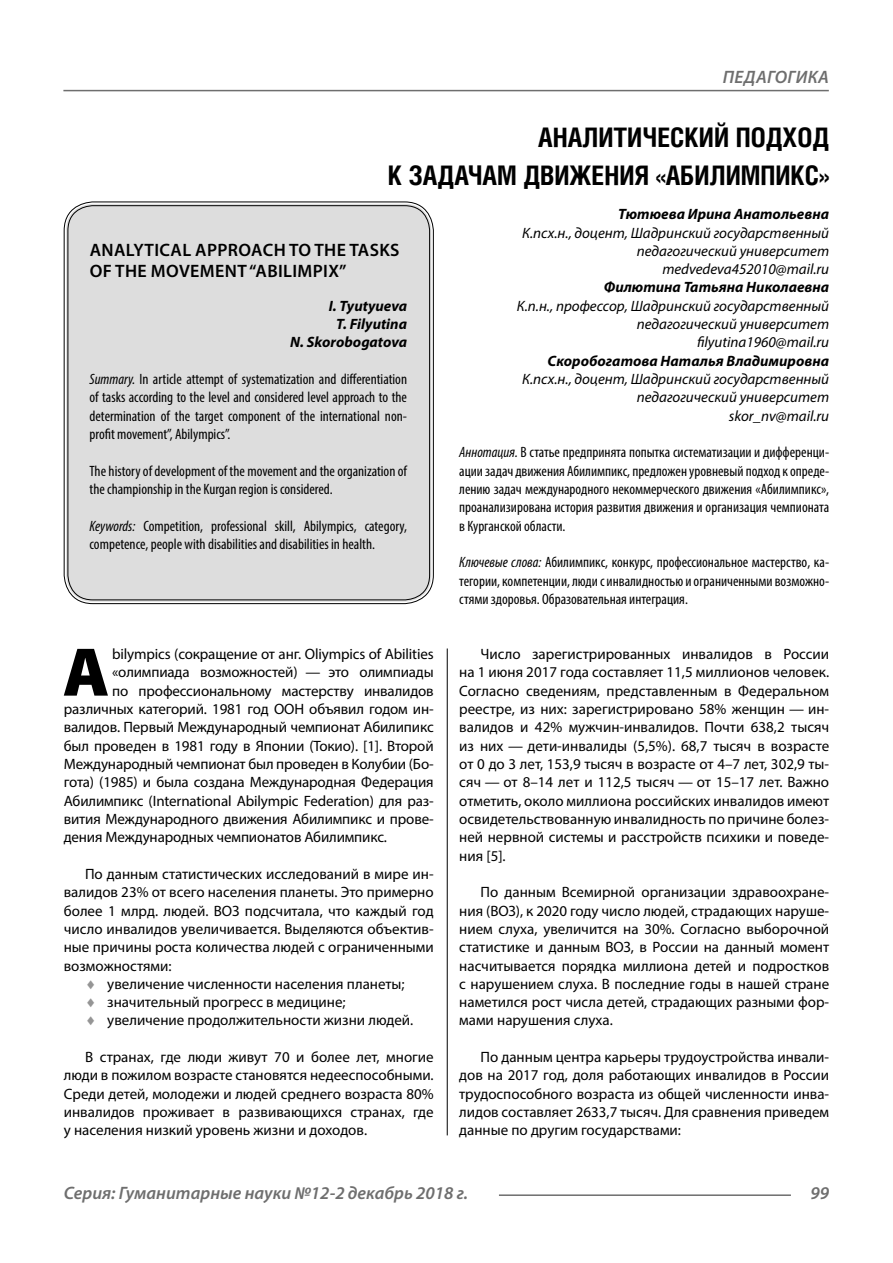
<style>
.page{position:relative;width:893px;height:1263px;background:#fff}
.page>*{position:absolute;margin:0;border:0;box-sizing:border-box;transform-origin:0 0}
.Bukvica{font:900 69.3px "Myriad Pro";color:#000}
.Header{font:700 27px/37.5px "Helios Cond";color:#000;text-align:right}
.t1{font:italic 600 18px "Myriad Pro";color:#6e6e6e}
.Header-eng{font:600 18px/21.6px "Myriad Pro";letter-spacing:.02em;color:#000}
.Normal{font:15px/18.3px "Myriad Pro";color:#000;text-align:justify}
.Bukvica-2{font:15px "Myriad Pro";letter-spacing:-.01em;color:#000}
.Annotation-rus{font:condensed 15px/18.3px "Myriad Pro";color:#000;text-align:justify}
.Annotation-eng{font:condensed 15px/18.3px "Myriad Pro";color:#000}
.Author-doc{font:italic 15px/18.3px "Myriad Pro";color:#000;text-align:right}
.Author{font:italic 700 15px "Myriad Pro";color:#000}
.Author-email{font:italic 15px "Myriad Pro";color:#000}
.Author-eng{font:italic 700 15px "Myriad Pro";color:#000}
.s1{font-style:italic}
.s2{color:#959595}
</style>
<div class="page">
<hr style="left:447px;top:648px;width:1px;height:487px;background:#000">
<div style="left:66px;top:204px;width:365px;height:398px;background:#ddd;border-radius:27px"></div>
<hr style="left:63px;top:90px;width:766px;height:1px;background:#6e6e6e">
<hr style="left:499px;top:1194px;width:292px;height:2px;background:#6e6e6e">
<p class="t1" style="left:723px;top:66px;width:24px">Педагогика</p>
<p class="Header" style="left:388px;top:118px;width:443px">АНАЛИТИЧЕСКИЙ ПОДХОД<br>К ЗАДАЧАМ ДВИЖЕНИЯ «АБИЛИМПИКС»</p>
<p class="Author" style="left:618px;top:204px;width:212px">Тютюева Ирина Анатольевна</p>
<p class="Author-doc" style="left:522px;top:223px;width:309px">К.псх.н., доцент, Шадринский государственный педагогический университет</p>
<p class="Author-email" style="left:662px;top:260px;width:168px">medvedeva452010@mail.ru</p>
<p class="Author" style="left:604px;top:278px;width:227px">Филютина Татьяна Николаевна</p>
<p class="Author-doc" style="left:517px;top:296px;width:314px">К.п.н., профессор, Шадринский государственный педагогический университет</p>
<p class="Author-email" style="left:697px;top:333px;width:134px">filyutina1960@mail.ru</p>
<p class="Author" style="left:548px;top:351px;width:283px">Скоробогатова Наталья Владимировна</p>
<p class="Author-doc" style="left:522px;top:370px;width:309px">К.псх.н., доцент, Шадринский государственный педагогический университет</p>
<p class="Author-email" style="left:729px;top:406px;width:102px">skor_nv@mail.ru</p>
<p class="Annotation-rus" style="left:459px;top:443px;width:371px"><span class="s1">Аннотация.</span> В статье предпринята попытка систематизации и дифференци&shy;ации задач движения Абилимпикс, предложен уровневый подход к опреде&shy;лению задач международного некоммерческого движения «Абилимпикс», проанализирована история развития движения и организация чемпионата в Курганской области.</p>
<p class="Annotation-rus" style="left:459px;top:553px;width:371px"><span class="s1">Ключевые слова:</span> Абилимпикс, конкурс, профессиональное мастерство, ка&shy;тегории, компетенции, люди с инвалидностью и ограниченными возможно&shy;стями здоровья. Образовательная интеграция.</p>
<p class="Header-eng" style="left:90px;top:239px;width:311px">ANALYTICAL APPROACH TO THE TASKS<br>OF THE MOVEMENT “ABILIMPIX”</p>
<p class="Author-eng" style="left:329px;top:296px;width:80px">I. Tyutyueva</p>
<p class="Author-eng" style="left:336px;top:314px;width:72px">T. Filyutina</p>
<p class="Author-eng" style="left:290px;top:333px;width:118px">N. Skorobogatova</p>
<p class="Annotation-eng" style="left:90px;top:370px;width:319px;text-align:justify"><span class="s1">Summary.</span> In article attempt of systematization and differentiation of tasks according to the level and considered level approach to the determination of the target component of the international non&shy;profit movement”, Abilympics”.</p>
<p class="Annotation-eng" style="left:90px;top:461px;width:319px">The history of development of the movement and the organization of the championship in the Kurgan region is considered.</p>
<p class="Annotation-eng" style="left:90px;top:516px;width:319px"><span class="s1">Keywords:</span> Competition, professional skill, Abilympics, category, competence, people with disabilities and disabilities in health.</p>
<p class="Bukvica" style="left:63px;top:626px;width:48px">A</p>
<p class="Bukvica-2" style="left:112px;top:645px;width:323px">bilympics (сокращение от анг. Oliympics of Abilities</p>
<p class="Bukvica-2" style="left:112px;top:663px;width:323px">«олимпиада возможностей) — это олимпиады</p>
<p class="Bukvica-2" style="left:112px;top:681px;width:323px">по профессиональному мастерству инвалидов</p>
<p class="Bukvica-2" style="left:64px;top:700px;width:371px">различных категорий. 1981 год ООН объявил годом ин-</p>
<p class="Bukvica-2" style="left:64px;top:718px;width:371px">валидов. Первый Международный чемпионат Абилипикс</p>
<p class="Bukvica-2" style="left:64px;top:736px;width:371px">был проведен в 1981 году в Японии (Токио). [1]. Второй</p>
<p class="Bukvica-2" style="left:64px;top:755px;width:371px">Международный чемпионат был проведен в Колубии (Бо-</p>
<p class="Bukvica-2" style="left:64px;top:773px;width:371px">гота) (1985) и была создана Международная Федерация</p>
<p class="Bukvica-2" style="left:64px;top:791px;width:371px">Абилимпикс (International Abilympic Federation) для раз-</p>
<p class="Bukvica-2" style="left:64px;top:810px;width:371px">вития Международного движения Абилимпикс и прове-</p>
<p class="Bukvica-2" style="left:64px;top:828px;width:325px">дения Международных чемпионатов Абилимпикс.</p>
<p class="Normal" style="left:64px;top:864px;width:371px;text-indent:21px">По данным статистических исследований в мире ин&shy;валидов 23% от всего населения планеты. Это примерно более 1 млрд. людей. ВОЗ подсчитала, что каждый год число инвалидов увеличивается. Выделяются объектив&shy;ные причины роста количества людей с ограниченными возможностями:</p>
<p class="Normal" style="left:85px;top:974px;width:321px"><span class="s2">♦</span> увеличение численности населения планеты;</p>
<p class="Normal" style="left:85px;top:993px;width:262px"><span class="s2">♦</span> значительный прогресс в медицине;</p>
<p class="Normal" style="left:85px;top:1011px;width:330px"><span class="s2">♦</span> увеличение продолжительности жизни людей.</p>
<p class="Normal" style="left:64px;top:1048px;width:371px;text-indent:21px">В странах, где люди живут 70 и более лет, многие люди в пожилом возрасте становятся недееспособными.<br>Среди детей, молодежи и людей среднего возраста 80% инвалидов проживает в развивающихся странах, где у населения низкий уровень жизни и доходов.</p>
<p class="Normal" style="left:459px;top:644px;width:371px;text-indent:21px">Число зарегистрированных инвалидов в России на 1 июня 2017 года составляет 11,5 миллионов человек.<br>Согласно сведениям, представленным в Федеральном реестре, из них: зарегистрировано 58% женщин — ин&shy;валидов и 42% мужчин-инвалидов. Почти 638,2 тысяч из них — дети-инвалиды (5,5%). 68,7 тысяч в возрасте от 0 до 3 лет, 153,9 тысяч в возрасте от 4–7 лет, 302,9 ты&shy;сяч — от 8–14 лет и 112,5 тысяч — от 15–17 лет. Важно отметить, около миллиона российских инвалидов имеют освидетельствованную инвалидность по причине болез&shy;ней нервной системы и расстройств психики и поведе&shy;ния [5].</p>
<p class="Normal" style="left:459px;top:883px;width:371px;text-indent:21px">По данным Всемирной организации здравоохране&shy;ния (ВОЗ), к 2020 году число людей, страдающих наруше&shy;нием слуха, увеличится на 30%. Согласно выборочной статистике и данным ВОЗ, в России на данный момент насчитывается порядка миллиона детей и подростков с нарушением слуха. В последние годы в нашей стране наметился рост числа детей, страдающих разными фор&shy;мами нарушения слуха.</p>
<p class="Normal" style="left:459px;top:1048px;width:371px;text-indent:21px">По данным центра карьеры трудоустройства инвали&shy;дов на 2017 год, доля работающих инвалидов в России трудоспособного возраста из общей численности инва&shy;лидов составляет 2633,7 тысяч. Для сравнения приведем данные по другим государствами:</p>
<p class="t1" style="left:64px;top:1182px;width:406px">Серия: Гуманитарные науки №12-2 декабрь 2018 г.</p>
<p class="t1" style="left:810px;top:1182px;width:20px">99</p>
</div>
